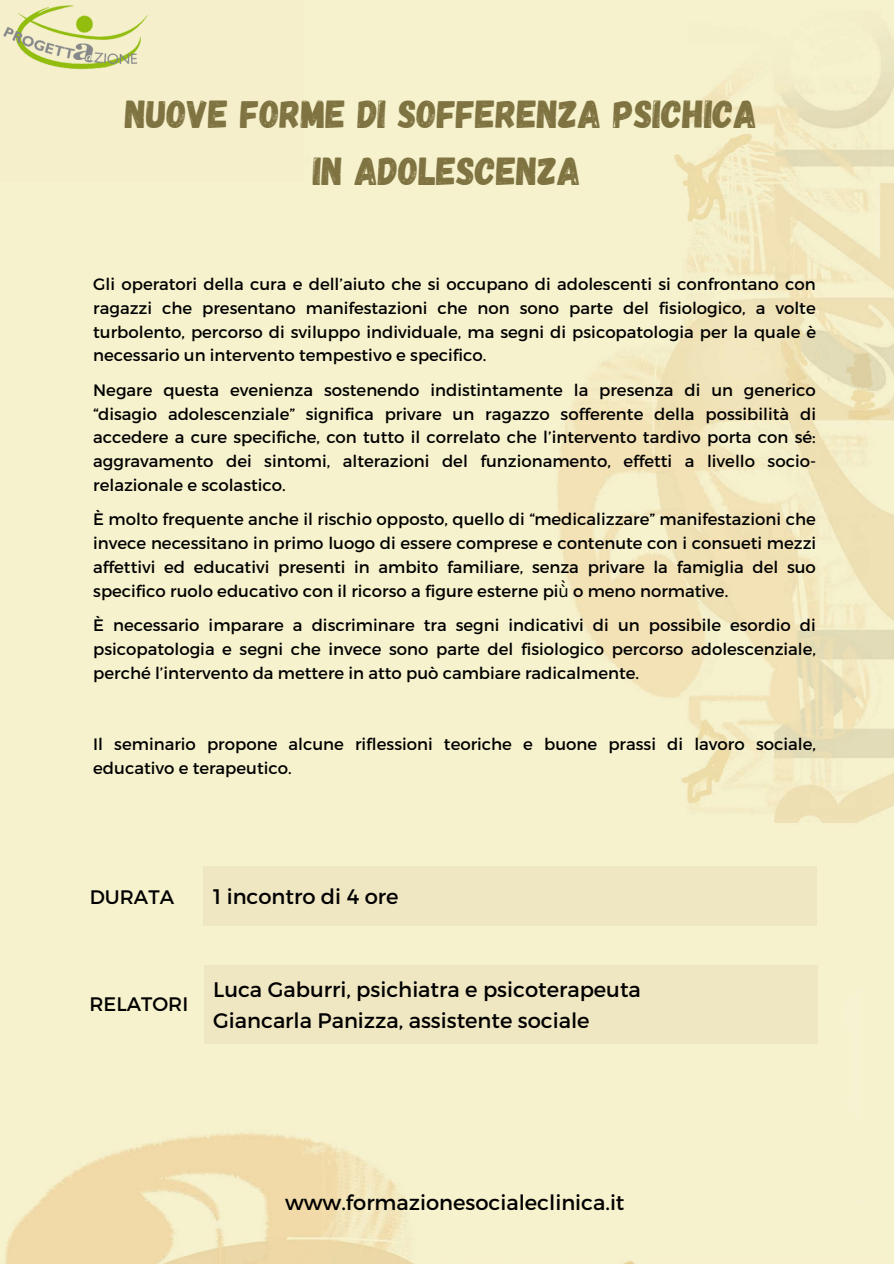
<style>
.page{position:relative;width:894px;height:1264px;background:#fff}
.page>*{position:absolute;margin:0;border:0;box-sizing:border-box;transform-origin:0 0}
.t1{font:39px "Gagalin";color:#7f7342}
.t2{font:21px "Montserrat";color:#000}
.t3{font:19.5px "Montserrat";color:#000}
.t4{font:16.5px/23.7px "Montserrat";color:#000;text-align:justify}
.s1{font-family:"Noto Sans"}
</style>
<div class="page">
<img style="left:0;top:0;width:893px;height:1263px">
<div style="left:0;top:0;width:304px;height:181px;background:#f5f0cb"></div>
<div style="left:203px;top:865px;width:613px;height:60px;background:#efe6c2"></div>
<div style="left:204px;top:964px;width:612px;height:79px;background:#efe6c2"></div>
<img style="left:3px;top:5px;width:145px;height:65px">
<p class="t1" style="left:125px;top:89px;width:633px">NUOVE FORME DI SOFFERENZA PSICHICA</p>
<p class="t1" style="left:313px;top:146px;width:269px">IN ADOLESCENZA</p>
<p class="t4" style="left:93px;top:271px;width:723px;text-align:left">Gli operatori della cura e dell’aiuto che si occupano di adolescenti si confrontano con ragazzi che presentano manifestazioni che non sono parte del fisiologico, a volte turbolento, percorso di sviluppo individuale, ma segni di psicopatologia per la quale è necessario un intervento tempestivo e specifico.</p>
<p class="t4" style="left:93px;top:377px;width:724px">Negare questa evenienza sostenendo indistintamente la presenza di un generico “disagio adolescenziale” significa privare un ragazzo sofferente della possibilità di accedere a cure specifiche, con tutto il correlato che l’intervento tardivo porta con sé: aggravamento dei sintomi, alterazioni del funzionamento, effetti a livello socio&shy;relazionale e scolastico.</p>
<p class="t4" style="left:93px;top:506px;width:724px">È molto frequente anche il rischio opposto, quello di “medicalizzare” manifestazioni che invece necessitano in primo luogo di essere comprese e contenute con i consueti mezzi affettivi ed educativi presenti in ambito familiare, senza privare la famiglia del suo specifico ruolo educativo con il ricorso a figure esterne pi<span class="s1">ù̀</span> o meno normative.</p>
<p class="t4" style="left:93px;top:612px;width:724px">È necessario imparare a discriminare tra segni indicativi di un possibile esordio di psicopatologia e segni che invece sono parte del fisiologico percorso adolescenziale, perché l’intervento da mettere in atto può cambiare radicalmente.</p>
<p class="t4" style="left:93px;top:731px;width:724px">Il seminario propone alcune riflessioni teoriche e buone prassi di lavoro sociale, educativo e terapeutico.</p>
<p class="t3" style="left:90px;top:884px;width:86px">DURATA</p>
<p class="t2" style="left:213px;top:883px;width:187px">1 incontro di 4 ore</p>
<p class="t3" style="left:89px;top:991px;width:100px">RELATORI</p>
<p class="t2" style="left:213px;top:976px;width:429px">Luca Gaburri, psichiatra e psicoterapeuta</p>
<p class="t2" style="left:213px;top:1006px;width:378px">Giancarla Panizza, assistente sociale</p>
<p class="t2" style="left:285px;top:1189px;width:341px">www.formazionesocialeclinica.it</p>
</div>
